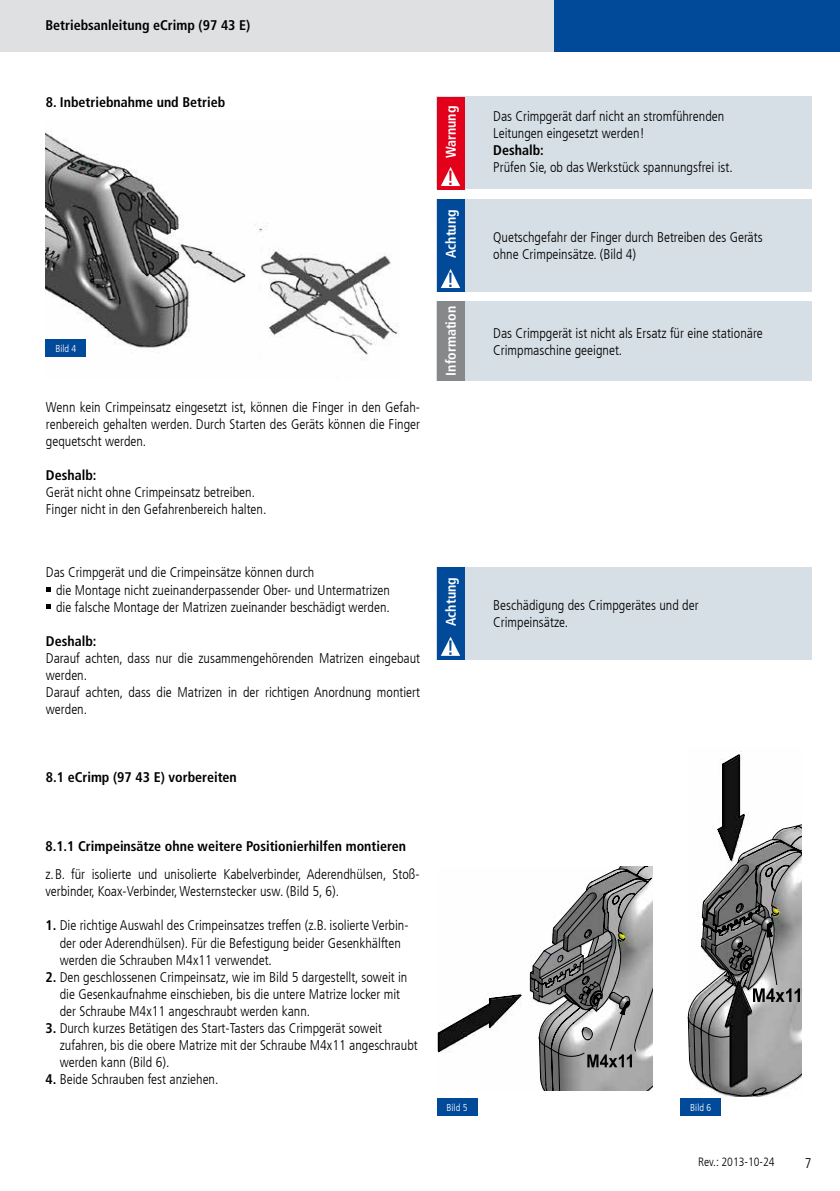
<style>
.page{position:relative;width:840px;height:1191px;background:#fff}
.page>*{position:absolute;margin:0;border:0;box-sizing:border-box;transform-origin:0 0}
.t1{font:300 condensed 14px/17px "Frutiger LT Com";color:#000}
.t2{font:700 condensed 14px "Frutiger LT Com";color:#000}
.t3{font:700 condensed 14px "Frutiger LT Com";color:#fff}
.t4{font:300 condensed 12px "Frutiger LT Com";color:#000}
.t5{font:300 condensed 10px "Frutiger LT Com";color:#fff}
.s1{font-weight:700}
</style>
<div class="page">
<div style="left:0;top:0;width:554px;height:52px;background:#dfe0e1"></div>
<div style="left:554px;top:0;width:285px;height:52px;background:#004a99"></div>
<div style="left:436px;top:96px;width:375px;height:93px;background:#d7dfe6"></div>
<div style="left:436px;top:199px;width:375px;height:92px;background:#d7dfe6"></div>
<div style="left:436px;top:567px;width:375px;height:92px;background:#d7dfe6"></div>
<div style="left:436px;top:301px;width:375px;height:79px;background:#d7dfe6"></div>
<div style="left:436px;top:301px;width:28px;height:79px;background:#87888a"></div>
<img style="left:46px;top:133px;width:353px;height:227px">
<svg style="left:46px;top:587px;width:5px;height:5px"></svg>
<svg style="left:46px;top:604px;width:5px;height:5px"></svg>
<svg style="left:687px;top:753px;width:113px;height:343px"></svg>
<svg style="left:437px;top:866px;width:215px;height:224px"></svg>
<div style="left:46px;top:339px;width:40px;height:18px;background:#004a99"></div>
<div style="left:437px;top:1098px;width:40px;height:17px;background:#004a99"></div>
<div style="left:680px;top:1098px;width:40px;height:17px;background:#004a99"></div>
<div style="left:436px;top:567px;width:28px;height:92px;background:#004a99"></div>
<svg style="left:440px;top:637px;width:20px;height:19px"></svg>
<div style="left:436px;top:199px;width:28px;height:92px;background:#004a99"></div>
<svg style="left:440px;top:269px;width:20px;height:19px"></svg>
<div style="left:436px;top:97px;width:28px;height:92px;background:#e2001a"></div>
<svg style="left:441px;top:167px;width:19px;height:19px"></svg>
<p class="t2" style="left:45px;top:17px;width:206px">Betriebsanleitung eCrimp (97 43 E)</p>
<p class="t2" style="left:46px;top:94px;width:181px">8. Inbetriebnahme und Betrieb</p>
<p class="t5" style="left:55px;top:343px;width:22px">Bild 4</p>
<p class="t1" style="left:46px;top:398px;width:375px;text-align:justify">Wenn kein Crimpeinsatz eingesetzt ist, können die Finger in den Gefah&shy;renbereich gehalten werden. Durch Starten des Geräts können die Finger gequetscht werden.</p>
<p class="t2" style="left:46px;top:466px;width:52px">Deshalb:</p>
<p class="t1" style="left:46px;top:483px;width:222px">Gerät nicht ohne Crimpeinsatz betreiben.<br>Finger nicht in den Gefahrenbereich halten.</p>
<p class="t1" style="left:56px;top:564px;width:335px;text-indent:-10px">Das Crimpgerät und die Crimpeinsätze können durch<br>die Montage nicht zueinanderpassender Ober- und Untermatrizen die falsche Montage der Matrizen zueinander beschädigt werden.</p>
<p class="t2" style="left:46px;top:632px;width:52px">Deshalb:</p>
<p class="t1" style="left:46px;top:649px;width:375px">Darauf achten, dass nur die zusammengehörenden Matrizen eingebaut werden.<br>Darauf achten, dass die Matrizen in der richtigen Anordnung montiert werden.</p>
<p class="t2" style="left:46px;top:769px;width:192px">8.1 eCrimp (97 43 E) vorbereiten</p>
<p class="t2" style="left:45px;top:838px;width:362px">8.1.1 Crimpeinsätze ohne weitere Positionierhilfen montieren</p>
<p class="t1" style="left:45px;top:866px;width:374px">z.B. für isolierte und unisolierte Kabelverbinder, Aderendhülsen, Stoß&shy;verbinder, Koax-Verbinder, Westernstecker usw. (Bild 5, 6).</p>
<p class="t1" style="left:60px;top:917px;width:350px;text-indent:-14px"><span class="s1">1.</span> Die richtige Auswahl des Crimpeinsatzes treffen (z.B. isolierte Verbin&shy;der oder Aderendhülsen). Für die Befestigung beider Gesenkhälften werden die Schrauben M4x11 verwendet.</p>
<p class="t1" style="left:60px;top:968px;width:349px;text-indent:-14px"><span class="s1">2.</span> Den geschlossenen Crimpeinsatz, wie im Bild 5 dargestellt, soweit in die Gesenkaufnahme einschieben, bis die untere Matrize locker mit der Schraube M4x11 angeschraubt werden kann.</p>
<p class="t1" style="left:60px;top:1019px;width:359px;text-indent:-14px"><span class="s1">3.</span> Durch kurzes Betätigen des Start-Tasters das Crimpgerät soweit zufahren, bis die obere Matrize mit der Schraube M4x11 angeschraubt werden kann (Bild 6).</p>
<p class="t1" style="left:45px;top:1070px;width:174px"><span class="s1">4.</span> Beide Schrauben fest anziehen.</p>
<p class="t3" style="left:442px;top:158px;width:54px;rotate:-90deg">Warnung</p>
<p class="t3" style="left:442px;top:258px;width:50px;rotate:-90deg">Achtung</p>
<p class="t3" style="left:442px;top:375px;width:71px;rotate:-90deg">Information</p>
<p class="t1" style="left:493px;top:108px;width:232px">Das Crimpgerät darf nicht an stromführenden<br>Leitungen eingesetzt werden!</p>
<p class="t2" style="left:493px;top:141px;width:52px">Deshalb:</p>
<p class="t1" style="left:493px;top:158px;width:241px">Prüfen Sie, ob das Werkstück spannungsfrei ist.</p>
<p class="t1" style="left:493px;top:229px;width:271px">Quetschgefahr der Finger durch Betreiben des Geräts ohne Crimpeinsätze. (Bild 4)</p>
<p class="t1" style="left:493px;top:324px;width:271px">Das Crimpgerät ist nicht als Ersatz für eine stationäre<br>Crimpmaschine geeignet.</p>
<p class="t3" style="left:442px;top:626px;width:50px;rotate:-90deg">Achtung</p>
<p class="t1" style="left:493px;top:597px;width:207px">Beschädigung des Crimpgerätes und der<br>Crimpeinsätze.</p>
<p class="t5" style="left:446px;top:1101px;width:22px">Bild 5</p>
<p class="t5" style="left:690px;top:1101px;width:22px">Bild 6</p>
<p class="t4" style="left:697px;top:1155px;width:78px">Rev.: 2013-10-24</p>
<p class="t1" style="left:804px;top:1154px;width:8px">7</p>
</div>
